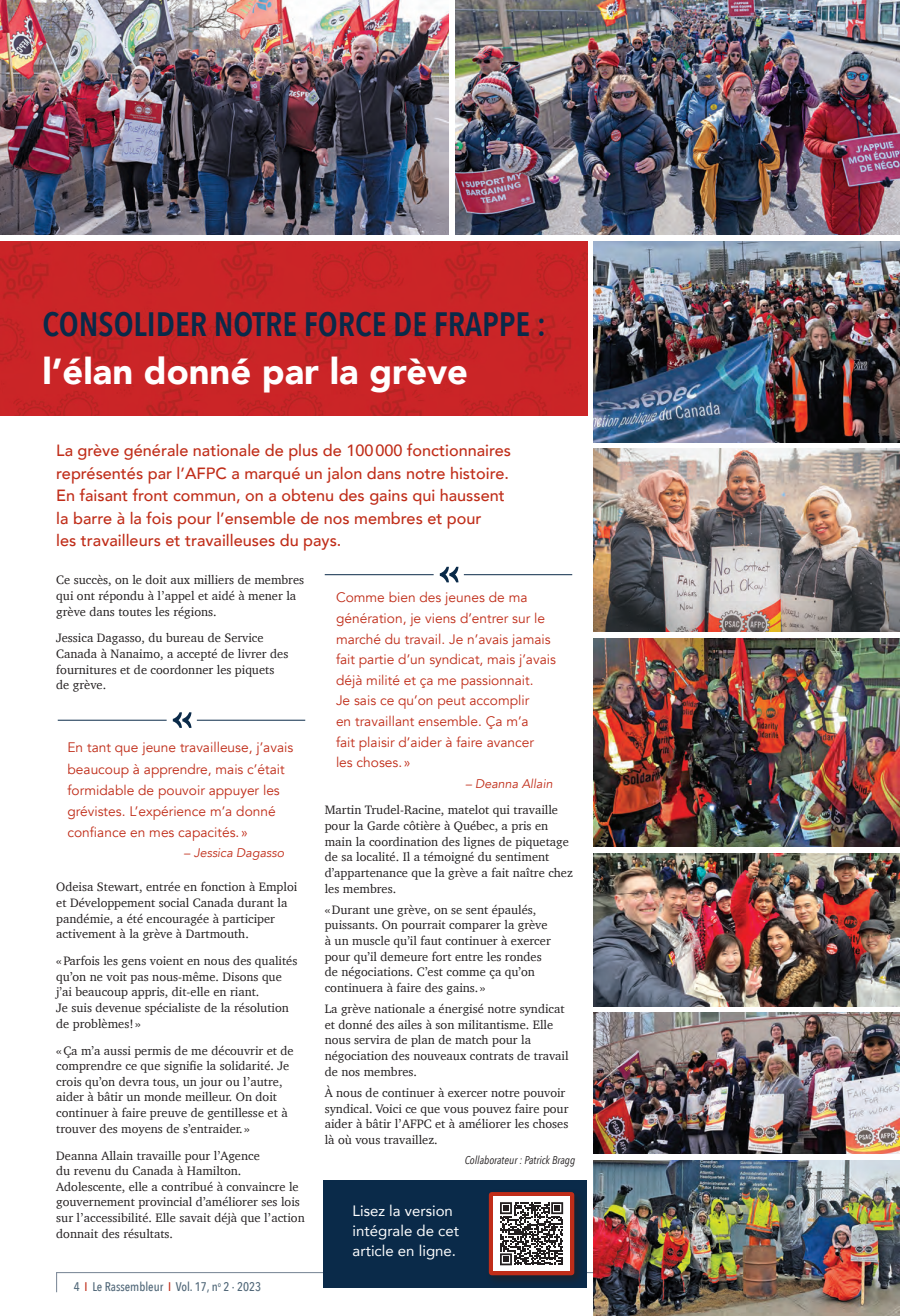
<style>
.page{position:relative;width:900px;height:1316px;background:#fff}
.page>*{position:absolute;margin:0;border:0;box-sizing:border-box;transform-origin:0 0}
.Body_text_-_main_news{font:900 36.25px "Avenir";color:#fff}
.Body_text_-_main_news-2{font:600 33.75px "Avenir Next Condensed";color:#0a2a49}
.Body_text_-_main_news-3{font:500 16.25px/22.5px "Avenir";color:#c02d19}
.Body_text_-_main_news-4{font:15px/20px "Avenir";color:#fff}
.Body_text_-_main_news-5{font:13.75px/20.6px "Avenir";color:#c02d19}
.Body_text_-_main_news-6{font:12.5px/15.6px "Charter";color:#231f20}
.t1{font:500 12.5px "Avenir Next Condensed";color:#516879}
.Body_text_-_main_news-7{font:italic 12.5px "Avenir";color:#c02d19}
.Body_text_-_main_news-8{font:italic 11.25px "Avenir Next Condensed";color:#231f20}
.s1{color:#c02d19}
</style>
<div class="page">
<img style="left:0;top:242px;width:587px;height:174px">
<svg style="left:56px;top:1273px;width:1px;height:19px"></svg>
<hr style="left:56px;top:1272px;width:844px;height:1px;background:#758292">
<div style="left:323px;top:1180px;width:264px;height:107px;background:#0a2a49"></div>
<img style="left:594px;top:449px;width:306px;height:182px">
<img style="left:594px;top:242px;width:306px;height:201px">
<img style="left:455px;top:0;width:445px;height:235px">
<img style="left:0;top:0;width:448px;height:235px">
<img style="left:594px;top:638px;width:306px;height:208px">
<img style="left:594px;top:853px;width:306px;height:153px">
<img style="left:594px;top:1013px;width:306px;height:141px">
<img style="left:594px;top:1160px;width:306px;height:156px">
<div style="left:486px;top:1189px;width:99px;height:96px;background:#231f20;opacity:.75"></div>
<div style="left:489px;top:1192px;width:85px;height:83px;border:6px solid #c02d19"></div>
<svg style="left:173px;top:712px;width:18px;height:16px"></svg>
<hr style="left:58px;top:720px;width:109px;height:1px;background:#0a2a49">
<hr style="left:197px;top:720px;width:108px;height:1px;background:#0a2a49">
<svg style="left:440px;top:567px;width:18px;height:15px"></svg>
<hr style="left:325px;top:574px;width:109px;height:1px;background:#0a2a49">
<hr style="left:464px;top:574px;width:108px;height:1px;background:#0a2a49">
<div style="left:493px;top:1196px;width:77px;height:75px;background:#fff"></div>
<svg style="left:500px;top:1202px;width:63px;height:63px"></svg>
<p class="Body_text_-_main_news-2" style="left:42px;top:295px;width:505px">CONSOLIDER NOTRE FORCE DE FRAPPE :</p>
<p class="Body_text_-_main_news" style="left:42px;top:341px;width:427px">l’élan donné par la grève</p>
<p class="Body_text_-_main_news-3" style="left:56px;top:438px;width:456px">La grève générale nationale de plus de 100000 fonctionnaires représentés par l’AFPC a marqué un jalon dans notre histoire.<br>En faisant front commun, on a obtenu des gains qui haussent la barre à la fois pour l’ensemble de nos membres et pour<br>les travailleurs et travailleuses du pays.</p>
<p class="Body_text_-_main_news-6" style="left:56px;top:572px;width:249px">Ce succès, on le doit aux milliers de membres qui ont répondu à l’appel et aidé à mener la grève dans toutes les régions.</p>
<p class="Body_text_-_main_news-6" style="left:56px;top:630px;width:234px">Jessica Dagasso, du bureau de Service<br>Canada à Nanaimo, a accepté de livrer des fournitures et de coordonner les piquets de grève.</p>
<p class="Body_text_-_main_news-5" style="left:336px;top:587px;width:221px">Comme bien des jeunes de ma génération, je viens d’entrer sur le marché du travail. Je n’avais jamais fait partie d’un syndicat, mais j’avais déjà milité et ça me passionnait.<br>Je sais ce qu’on peut accomplir<br>en travaillant ensemble. Ça m’a<br>fait plaisir d’aider à faire avancer<br>les choses. »</p>
<p class="Body_text_-_main_news-7" style="left:465px;top:776px;width:89px">– Deanna Allain</p>
<p class="Body_text_-_main_news-5" style="left:68px;top:737px;width:227px;line-height:21.2px">En tant que jeune travailleuse, j’avais beaucoup à apprendre, mais c’était formidable de pouvoir appuyer les grévistes. L’expérience m’a donné confiance en mes capacités. »</p>
<p class="Body_text_-_main_news-7" style="left:184px;top:845px;width:102px">– Jessica Dagasso</p>
<p class="Body_text_-_main_news-6" style="left:56px;top:879px;width:243px">Odeisa Stewart, entrée en fonction à Emploi et Développement social Canada durant la pandémie, a été encouragée à participer activement à la grève à Dartmouth.</p>
<p class="Body_text_-_main_news-6" style="left:56px;top:953px;width:243px">«Parfois les gens voient en nous des qualités qu’on ne voit pas nous-même. Disons que j’ai beaucoup appris, dit-elle en riant.<br>Je suis devenue spécialiste de la résolution de problèmes! »</p>
<p class="Body_text_-_main_news-6" style="left:56px;top:1042px;width:239px">«Ça m’a aussi permis de me découvrir et de comprendre ce que signifie la solidarité. Je crois qu’on devra tous, un jour ou l’autre, aider à bâtir un monde meilleur. On doit continuer à faire preuve de gentillesse et à trouver des moyens de s’entraider. »</p>
<p class="Body_text_-_main_news-6" style="left:56px;top:1147px;width:250px">Deanna Allain travaille pour l’Agence<br>du revenu du Canada à Hamilton.<br>Adolescente, elle a contribué à convaincre le gouvernement provincial d’améliorer ses lois sur l’accessibilité. Elle savait déjà que l’action donnait des résultats.</p>
<p class="Body_text_-_main_news-6" style="left:325px;top:802px;width:250px">Martin Trudel-Racine, matelot qui travaille pour la Garde côtière à Québec, a pris en main la coordination des lignes de piquetage de sa localité. Il a témoigné du sentiment d’appartenance que la grève a fait naître chez les membres.</p>
<p class="Body_text_-_main_news-6" style="left:325px;top:901px;width:228px">«Durant une grève, on se sent épaulés, puissants. On pourrait comparer la grève à un muscle qu’il faut continuer à exercer pour qu’il demeure fort entre les rondes de négociations. C’est comme ça qu’on continuera à faire des gains. »</p>
<p class="Body_text_-_main_news-6" style="left:325px;top:1001px;width:245px">La grève nationale a énergisé notre syndicat et donné des ailes à son militantisme. Elle nous servira de plan de match pour la négociation des nouveaux contrats de travail de nos membres.</p>
<p class="Body_text_-_main_news-6" style="left:325px;top:1085px;width:245px">À nous de continuer à exercer notre pouvoir syndical. Voici ce que vous pouvez faire pour aider à bâtir l’AFPC et à améliorer les choses là où vous travaillez.</p>
<p class="Body_text_-_main_news-8" style="left:465px;top:1154px;width:112px">Collaborateur : Patrick Bragg</p>
<p class="Body_text_-_main_news-4" style="left:353px;top:1201px;width:108px">Lisez la version intégrale de cet article en ligne.</p>
<p class="t1" style="left:74px;top:1279px;width:189px">4 <span class="s1">I</span> Le Rassembleur <span class="s1">I</span> Vol. 17, n<sup>o</sup> 2 · 2023</p>
</div>
